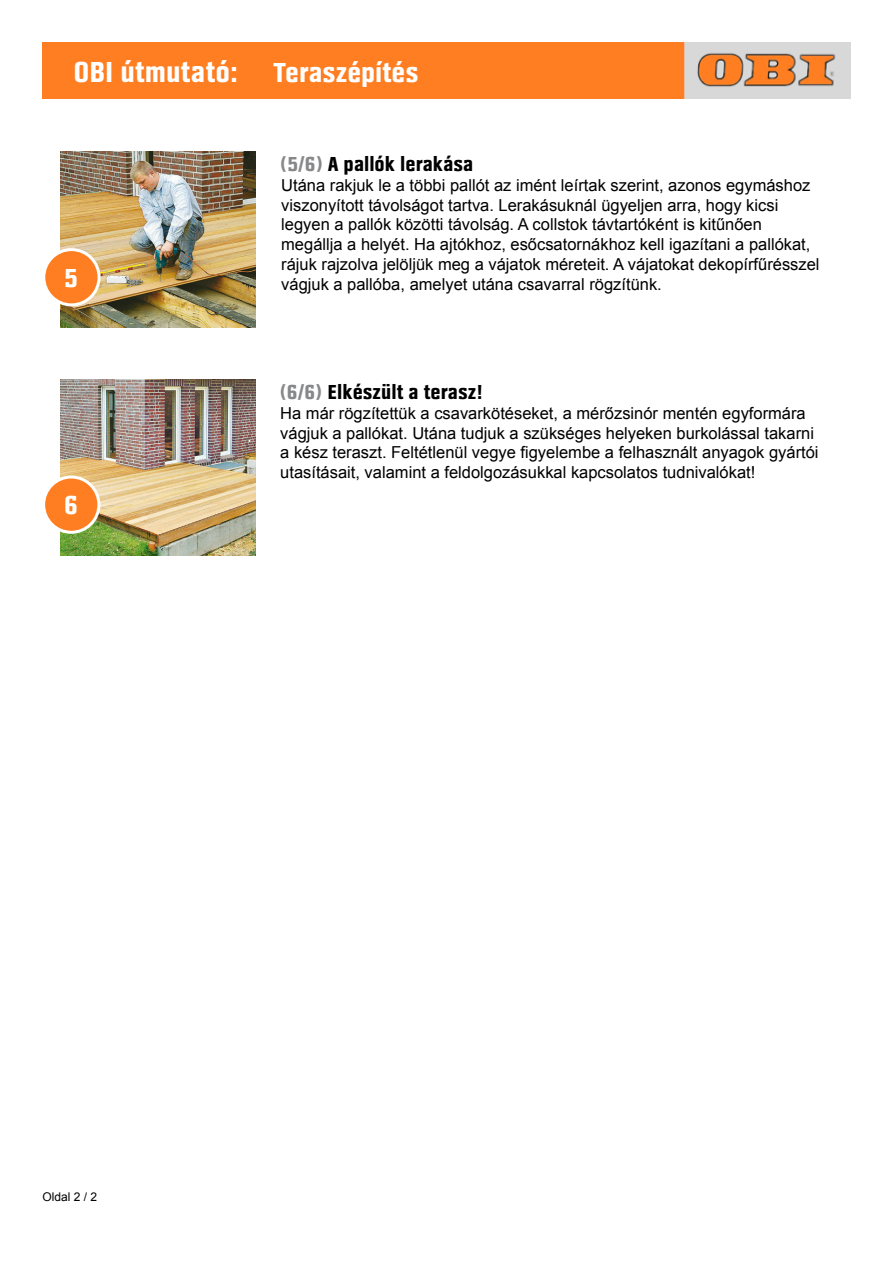
<style>
.page{position:relative;width:893px;height:1263px;background:#fff}
.page>*{position:absolute;margin:0;border:0;box-sizing:border-box;transform-origin:0 0}
.t1{font:700 30px "Obi OP";color:#fff}
.t2{font:700 27px "Obi OP";color:#fff}
.t3{font:700 21px "Obi CEOP";color:#000}
.t4{font:16.5px/19.8px "Arial";color:#000}
.t5{font:12px "Arial";color:#000}
.s1{font-size:28.5px}
.s2{font-family:"Obi OP";color:#87888a}
</style>
<div class="page">
<img style="left:672px;top:43px;width:178px;height:56px">
<div style="left:43px;top:43px;width:629px;height:56px;background:#ff7e22"></div>
<img style="left:61px;top:379px;width:194px;height:177px">
<img style="left:61px;top:152px;width:194px;height:176px">
<div style="left:44px;top:250px;width:55px;height:55px;background:#ff7e22;border-radius:50%"></div>
<div style="left:42px;top:248px;width:59px;height:58px;border:3px solid #fff;border-radius:50%"></div>
<div style="left:44px;top:477px;width:55px;height:55px;background:#ff7e22;border-radius:50%"></div>
<div style="left:42px;top:475px;width:58px;height:59px;border:3px solid #fff;border-radius:50%"></div>
<h1 class="t1" style="left:73px;top:56px;width:347px">OBI útmutató: <span class="s1">Teraszépítés</span></h1>
<h2 class="t2" style="left:64px;top:263px;width:15px">5</h2>
<h2 class="t2" style="left:64px;top:490px;width:15px">6</h2>
<p class="t3" style="left:281px;top:153px;width:194px"><span class="s2">(5/6)</span> A pallók lerakása</p>
<p class="t4" style="left:281px;top:175px;width:540px">Utána rakjuk le a többi pallót az imént leírtak szerint, azonos egymáshoz viszonyított távolságot tartva. Lerakásuknál ügyeljen arra, hogy kicsi legyen a pallók közötti távolság. A collstok távtartóként is kitűnően megállja a helyét. Ha ajtókhoz, esőcsatornákhoz kell igazítani a pallókat, rájuk rajzolva jelöljük meg a vájatok méreteit. A vájatokat dekopírfűrésszel vágjuk a pallóba, amelyet utána csavarral rögzítünk.</p>
<p class="t3" style="left:280px;top:381px;width:203px"><span class="s2">(6/6)</span> Elkészült a terasz!</p>
<p class="t4" style="left:280px;top:403px;width:540px">Ha már rögzítettük a csavarkötéseket, a mérőzsinór mentén egyformára vágjuk a pallókat. Utána tudjuk a szükséges helyeken burkolással takarni a kész teraszt. Feltétlenül vegye figyelembe a felhasznált anyagok gyártói utasításait, valamint a feldolgozásukkal kapcsolatos tudnivalókat!</p>
<p class="t5" style="left:43px;top:1188px;width:56px">Oldal 2 / 2</p>
</div>
